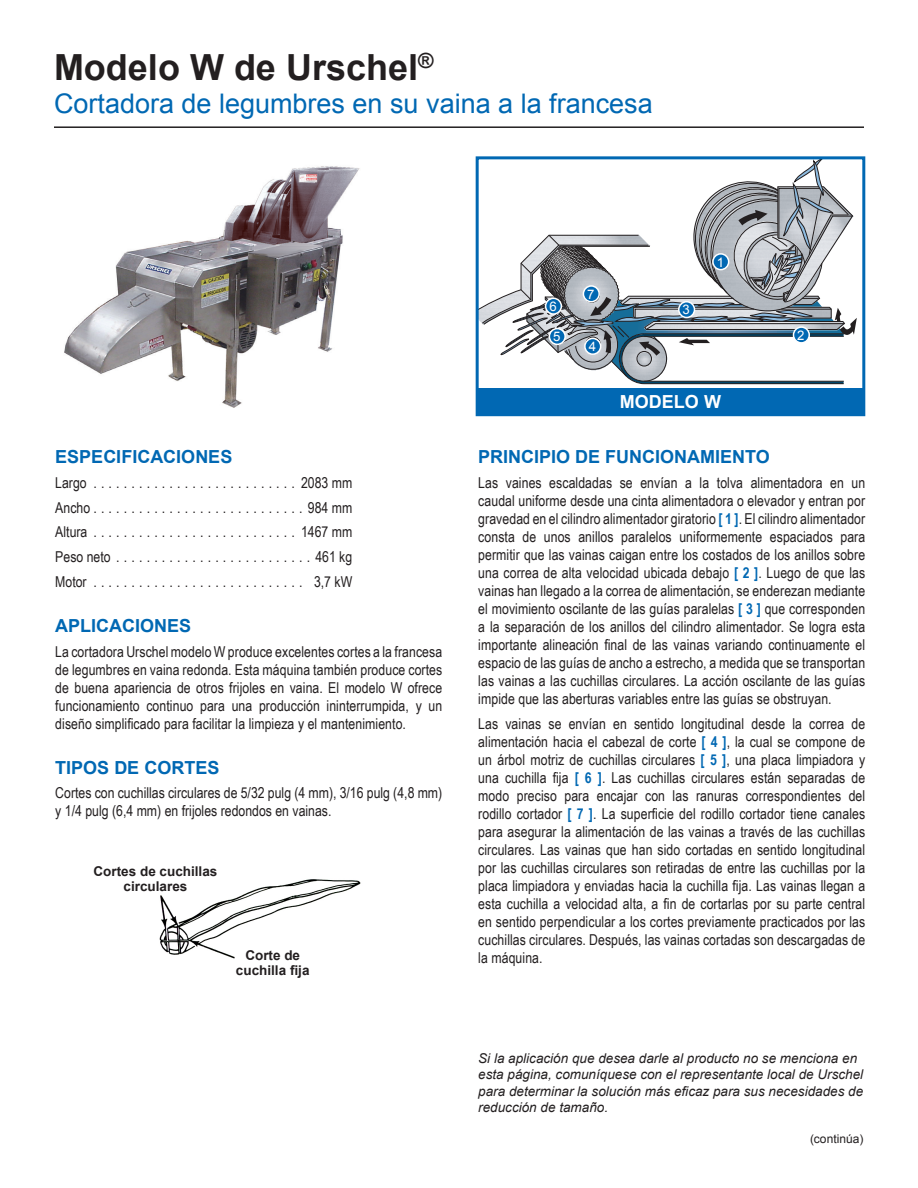
<style>
.page{position:relative;width:918px;height:1188px;background:#fff}
.page>*{position:absolute;margin:0;border:0;box-sizing:border-box;transform-origin:0 0}
.Heading_1{font:700 36px "Arial";color:#231f20}
.Heading_2__bottom{font:27px "Arial";color:#0168b3}
.Heading_3__paragraph{font:700 18px "Arial";color:#0168b3}
.t1{font:700 18px "Arial";color:#fff}
.P_after_heading_just{font:15px/18px "Arial Narrow";letter-spacing:.005em;color:#231f20;text-align:justify}
.P_after_heading_not{font:15px "Arial Narrow";color:#231f20}
.t2{font:italic 13.5px/16.2px "Arial";color:#231f20}
.t3{font:700 13.5px/15px "Arial";color:#231f20;text-align:center}
.t4{font:13.2px "Arial";color:#fff}
.t5{font:12px "Arial";color:#231f20}
.s1{font-weight:700;color:#0168b3}
</style>
<div class="page">
<hr style="left:54px;top:126px;width:810px;height:2px;background:#231f20">
<img style="left:64px;top:166px;width:296px;height:242px">
<img style="left:548px;top:388px;width:53px;height:1px">
<img style="left:601px;top:388px;width:86px;height:1px">
<svg style="left:480px;top:160px;width:377px;height:225px"></svg>
<img style="left:564px;top:267px;width:56px;height:56px">
<img style="left:565px;top:317px;width:56px;height:56px">
<div style="left:585px;top:337px;width:16px;height:15px;border:1px solid #231f20;border-radius:50%"></div>
<div style="left:584px;top:287px;width:16px;height:15px;border:1px solid #231f20;border-radius:50%"></div>
<img style="left:527px;top:226px;width:75px;height:74px">
<div style="left:476px;top:156px;width:389px;height:260px;border:3px solid #0168b3"></div>
<div style="left:477px;top:389px;width:387px;height:26px;background:#0168b3"></div>
<img style="left:159px;top:879px;width:202px;height:80px">
<div style="left:713px;top:254px;width:16px;height:16px;background:#0168b3;border-radius:50%"></div>
<div style="left:712px;top:253px;width:17px;height:17px;border:2px solid #fff;border-radius:50%"></div>
<div style="left:793px;top:327px;width:16px;height:16px;background:#0168b3;border-radius:50%"></div>
<div style="left:793px;top:326px;width:17px;height:18px;border:2px solid #fff;border-radius:50%"></div>
<div style="left:679px;top:302px;width:15px;height:15px;background:#0168b3;border-radius:50%"></div>
<div style="left:678px;top:301px;width:17px;height:17px;border:2px solid #fff;border-radius:50%"></div>
<div style="left:585px;top:338px;width:16px;height:16px;background:#0168b3;border-radius:50%"></div>
<div style="left:584px;top:338px;width:17px;height:17px;border:2px solid #fff;border-radius:50%"></div>
<div style="left:549px;top:329px;width:16px;height:15px;background:#0168b3;border-radius:50%"></div>
<div style="left:549px;top:328px;width:17px;height:17px;border:2px solid #fff;border-radius:50%"></div>
<div style="left:546px;top:298px;width:15px;height:16px;background:#0168b3;border-radius:50%"></div>
<div style="left:545px;top:298px;width:17px;height:17px;border:2px solid #fff;border-radius:50%"></div>
<div style="left:583px;top:286px;width:16px;height:16px;background:#0168b3;border-radius:50%"></div>
<div style="left:583px;top:285px;width:17px;height:17px;border:2px solid #fff;border-radius:50%"></div>
<p class="Heading_1" style="left:54px;top:44px;width:381px">Modelo W de Urschel<sup>®</sup></p>
<p class="Heading_2__bottom" style="left:54px;top:85px;width:600px">Cortadora de legumbres en su vaina a la francesa</p>
<p class="t4" style="left:549px;top:298px;width:9px">6</p>
<p class="t4" style="left:553px;top:328px;width:9px">5</p>
<p class="t4" style="left:587px;top:285px;width:9px">7</p>
<p class="t4" style="left:589px;top:338px;width:9px">4</p>
<p class="t4" style="left:683px;top:301px;width:9px">3</p>
<p class="t4" style="left:717px;top:253px;width:9px">1</p>
<p class="t1" style="left:620px;top:390px;width:102px">MODELO W</p>
<p class="t4" style="left:797px;top:327px;width:9px">2</p>
<p class="Heading_3__paragraph" style="left:55px;top:445px;width:179px">ESPECIFICACIONES</p>
<p class="P_after_heading_not" style="left:55px;top:471px;width:298px">Largo ........................... 2083 mm</p>
<p class="P_after_heading_not" style="left:55px;top:496px;width:298px">Ancho............................984 mm</p>
<p class="P_after_heading_not" style="left:55px;top:521px;width:298px">Altura ........................... 1467 mm</p>
<p class="P_after_heading_not" style="left:55px;top:546px;width:298px">Peso neto..........................461 kg</p>
<p class="P_after_heading_not" style="left:55px;top:570px;width:298px">Motor ............................ 3,7 kW</p>
<p class="Heading_3__paragraph" style="left:55px;top:613px;width:138px">APLICACIONES</p>
<p class="P_after_heading_just" style="left:55px;top:642px;width:389px">La cortadora Urschel modelo W produce excelentes cortes a la francesa de legumbres en vaina redonda. Esta máquina también produce cortes de buena apariencia de otros frijoles en vaina. El modelo W ofrece funcionamiento continuo para una producción ininterrumpida, y un diseño simplificado para facilitar la limpieza y el mantenimiento.</p>
<p class="Heading_3__paragraph" style="left:55px;top:755px;width:166px">TIPOS DE CORTES</p>
<p class="P_after_heading_just" style="left:55px;top:783px;width:388px">Cortes con cuchillas circulares de 5/32 pulg (4 mm), 3/16 pulg (4,8 mm) y 1/4 pulg (6,4 mm) en frijoles redondos en vainas.</p>
<p class="t3" style="left:94px;top:864px;width:125px">Cortes de cuchillas circulares</p>
<p class="t3" style="left:236px;top:948px;width:75px">Corte de cuchilla fija</p>
<p class="Heading_3__paragraph" style="left:478px;top:445px;width:293px">PRINCIPIO DE FUNCIONAMIENTO</p>
<p class="P_after_heading_just" style="left:478px;top:473px;width:389px">Las vaines escaldadas se envían a la tolva alimentadora en un caudal uniforme desde una cinta alimentadora o elevador y entran por gravedad en el cilindro alimentador giratorio <span class="s1">[ 1 ]</span>. El cilindro alimentador consta de unos anillos paralelos uniformemente espaciados para permitir que las vainas caigan entre los costados de los anillos sobre una correa de alta velocidad ubicada debajo <span class="s1">[ 2 ]</span>. Luego de que las vainas han llegado a la correa de alimentación, se enderezan mediante el movimiento oscilante de las guías paralelas <span class="s1">[ 3 ]</span> que corresponden a la separación de los anillos del cilindro alimentador. Se logra esta importante alineación final de las vainas variando continuamente el espacio de las guías de ancho a estrecho, a medida que se transportan las vainas a las cuchillas circulares. La acción oscilante de las guías impide que las aberturas variables entre las guías se obstruyan.</p>
<p class="P_after_heading_just" style="left:478px;top:714px;width:389px">Las vainas se envían en sentido longitudinal desde la correa de alimentación hacia el cabezal de corte <span class="s1">[ 4 ]</span>, la cual se compone de un árbol motriz de cuchillas circulares <span class="s1">[ 5 ]</span>, una placa limpiadora y una cuchilla fija <span class="s1">[ 6 ]</span>. Las cuchillas circulares están separadas de modo preciso para encajar con las ranuras correspondientes del rodillo cortador <span class="s1">[ 7 ]</span>. La superficie del rodillo cortador tiene canales para asegurar la alimentación de las vainas a través de las cuchillas circulares. Las vainas que han sido cortadas en sentido longitudinal por las cuchillas circulares son retiradas de entre las cuchillas por la placa limpiadora y enviadas hacia la cuchilla fija. Las vainas llegan a esta cuchilla a velocidad alta, a fin de cortarlas por su parte central en sentido perpendicular a los cortes previamente practicados por las cuchillas circulares. Después, las vainas cortadas son descargadas de la máquina.</p>
<p class="t2" style="left:478px;top:1050px;width:386px">Si la aplicación que desea darle al producto no se menciona en esta página, comuníquese con el representante local de Urschel para determinar la solución más eficaz para sus necesidades de reducción de tamaño.</p>
<p class="t5" style="left:810px;top:1131px;width:55px">(continúa)</p>
</div>
